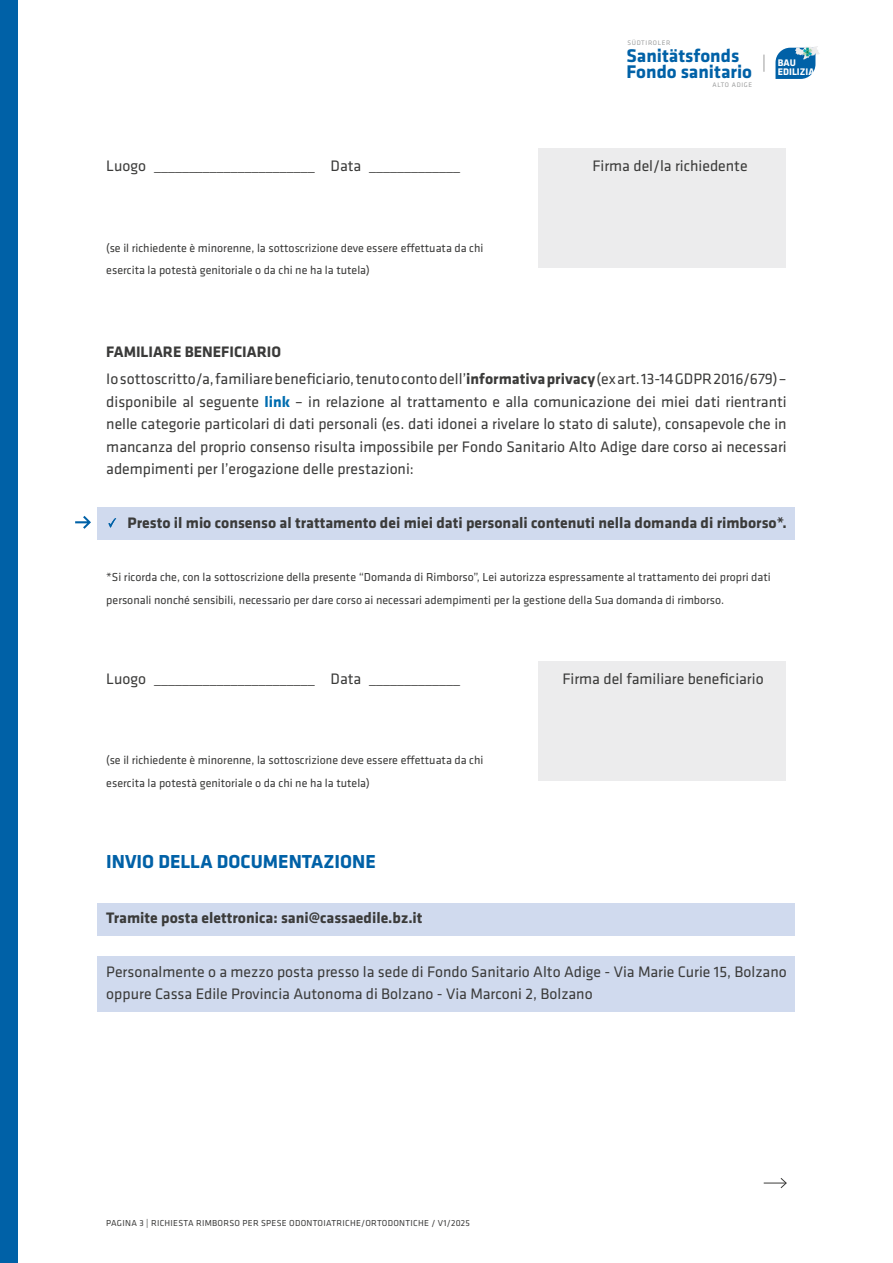
<style>
.page{position:relative;width:893px;height:1263px;background:#fff}
.page>*{position:absolute;margin:0;border:0;box-sizing:border-box;transform-origin:0 0}
.t1{font:700 19.5px "Klavika";color:#0061a7}
.t2{font:700 19.05px/16.5px "Klavika";color:#0061a7}
.t3{font:15.75px/22.5px "Klavika";color:#3b3b3a}
.t4{font:700 15.75px "Klavika";color:#3b3b3a}
.t5{font:12px/22.5px "Klavika";color:#3b3b3a}
.t6{font:700 9.9px "Klavika";color:#fff}
.t7{font:9px "Klavika";letter-spacing:.03em;color:#3b3b3a}
.t8{font:6.75px "Klavika";letter-spacing:.1em;color:#9c9d9d}
.s1{font-weight:700}
.s2{font-weight:700;color:#006db0}
</style>
<div class="page">
<svg style="left:764px;top:1178px;width:23px;height:11px"></svg>
<div style="left:0;top:0;width:17px;height:1263px;background:#0061a7"></div>
<svg style="left:775px;top:46px;width:45px;height:33px"></svg>
<svg style="left:764px;top:55px;width:1px;height:17px"></svg>
<div style="left:538px;top:149px;width:248px;height:119px;background:#ececed"></div>
<div style="left:538px;top:661px;width:248px;height:119px;background:#ececed"></div>
<div style="left:98px;top:507px;width:697px;height:33px;background:#d0daee"></div>
<div style="left:98px;top:903px;width:697px;height:33px;background:#d0daee"></div>
<div style="left:98px;top:956px;width:697px;height:56px;background:#d0daee"></div>
<svg style="left:108px;top:518px;width:8px;height:9px"></svg>
<svg style="left:75px;top:516px;width:16px;height:13px"></svg>
<p class="t8" style="left:627px;top:38px;width:45px">SÜDTIROLER</p>
<p class="t2" style="left:626px;top:47px;width:127px">Sanitätsfonds<br>Fondo sanitario</p>
<p class="t8" style="left:712px;top:80px;width:41px">ALTO ADIGE</p>
<p class="t6" style="left:778px;top:57px;width:19px">BAU</p>
<p class="t6" style="left:778px;top:66px;width:38px">EDILIZIA</p>
<p class="t3" style="left:106px;top:154px;width:355px">Luogo _______________________ Data _____________</p>
<p class="t3" style="left:592px;top:154px;width:157px">Firma del/la richiedente</p>
<p class="t5" style="left:106px;top:236px;width:379px">(se il richiedente è minorenne, la sottoscrizione deve essere effettuata da chi esercita la potestà genitoriale o da chi ne ha la tutela)</p>
<p class="t3" style="left:106px;top:338px;width:682px;line-height:26.7px"><span class="s1">FAMILIARE BENEFICIARIO<br></span>Io sottoscritto/a, familiare beneficiario, tenuto conto dell’<span class="s1">informativa privacy</span> (ex art. 13-14 GDPR 2016/679) –</p>
<p class="t3" style="left:106px;top:390px;width:682px;text-align:justify">disponibile al seguente <span class="s2">link</span> – in relazione al trattamento e alla comunicazione dei miei dati rientranti nelle categorie particolari di dati personali (es. dati idonei a rivelare lo stato di salute), consapevole che in mancanza del proprio consenso risulta impossibile per Fondo Sanitario Alto Adige dare corso ai necessari adempimenti per l’erogazione delle prestazioni:</p>
<p class="t4" style="left:128px;top:514px;width:661px">Presto il mio consenso al trattamento dei miei dati personali contenuti nella domanda di rimborso*.</p>
<p class="t5" style="left:106px;top:565px;width:666px">*Si ricorda che, con la sottoscrizione della presente “Domanda di Rimborso”, Lei autorizza espressamente al trattamento dei propri dati personali nonché sensibili, necessario per dare corso ai necessari adempimenti per la gestione della Sua domanda di rimborso.</p>
<p class="t3" style="left:106px;top:667px;width:355px">Luogo _______________________ Data _____________</p>
<p class="t3" style="left:562px;top:667px;width:203px">Firma del familiare beneficiario</p>
<p class="t5" style="left:106px;top:748px;width:379px">(se il richiedente è minorenne, la sottoscrizione deve essere effettuata da chi esercita la potestà genitoriale o da chi ne ha la tutela)</p>
<p class="t1" style="left:106px;top:851px;width:271px">INVIO DELLA DOCUMENTAZIONE</p>
<p class="t4" style="left:106px;top:910px;width:318px">Tramite posta elettronica: sani@cassaedile.bz.it</p>
<p class="t3" style="left:106px;top:960px;width:682px">Personalmente o a mezzo posta presso la sede di Fondo Sanitario Alto Adige - Via Marie Curie 15, Bolzano oppure Cassa Edile Provincia Autonoma di Bolzano - Via Marconi 2, Bolzano</p>
<p class="t7" style="left:106px;top:1217px;width:365px">PAGINA 3 | RICHIESTA RIMBORSO PER SPESE ODONTOIATRICHE/ORTODONTICHE / V1/2025</p>
</div>
